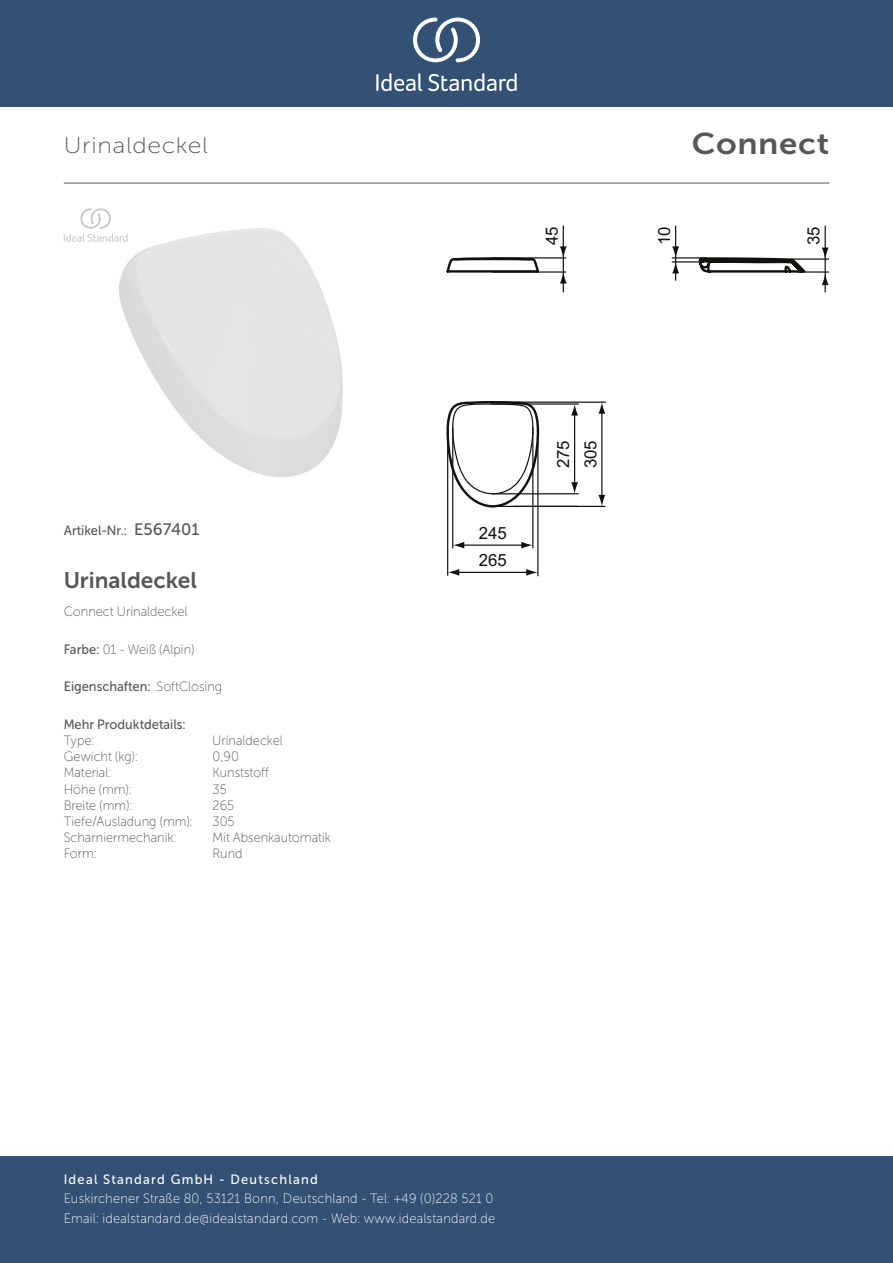
<style>
.page{position:relative;width:893px;height:1263px;background:#fff}
.page>*{position:absolute;margin:0;border:0;box-sizing:border-box;transform-origin:0 0}
._001_Produkttyp{font:30px "Museo Sans 700";letter-spacing:.02em;color:#575756;scale:1.1 1}
.t1{font:22.5px "Museo Sans Cyrl 700";color:#575756}
.t2{font:22.5px "Museo Sans Cyrl 100";letter-spacing:.03em;color:#575756;scale:1.1 1}
.t3{font:16.8px "Arial";color:#12100b}
.t4{font:13.5px/19.5px "Museo Sans Cyrl 100";letter-spacing:.02em;color:#fff;scale:.95 1}
.Features{font:13.5px "Museo Sans Cyrl 500";color:#575756;scale:.95 1}
.Hinge_Mechanism{font:13.5px "Museo Sans Cyrl 100";color:#575756;scale:.95 1}
.t5{font:13.5px "Museo Sans Cyrl 500";letter-spacing:.1em;color:#fff;scale:.95 1}
.Depth__mm{font:13.5px "Museo Sans Cyrl 100";color:#575756;scale:.95 1}
.Colour{font:13.5px "Museo Sans Cyrl 100";color:#575756;scale:.95 1}
.sku{font:13.5px "Museo Sans Cyrl 500";color:#575756;scale:.95 1}
.Marketing_Descriptio{font:13.5px "Museo Sans Cyrl 100";color:#575756;scale:.95 1}
.Material{font:13.5px "Museo Sans Cyrl 100";color:#575756;scale:.95 1}
.Type{font:13.5px "Museo Sans Cyrl 100";color:#575756;scale:.95 1}
.Net_Weight__kg{font:13.5px "Museo Sans Cyrl 100";color:#575756;scale:.95 1}
.Width__mm{font:13.5px "Museo Sans Cyrl 100";color:#575756;scale:.95 1}
.Height__mm{font:13.5px "Museo Sans Cyrl 100";color:#575756;scale:.95 1}
.Shape{font:13.5px "Museo Sans Cyrl 100";color:#575756;scale:.95 1}
.s1{font-size:16.5px}
.s2{font-family:"Museo Sans Cyrl 500"}
.s3{font-family:"Museo Sans Cyrl 100"}
</style>
<div class="page">
<div style="left:0;top:1157px;width:893px;height:106px;background:#335075"></div>
<div style="left:0;top:0;width:893px;height:107px;background:#335075"></div>
<svg style="left:428px;top:73px;width:89px;height:18px"></svg>
<svg style="left:376px;top:73px;width:46px;height:18px"></svg>
<svg style="left:413px;top:18px;width:67px;height:44px"></svg>
<hr style="left:64px;top:183px;width:765px;height:1px;background:#575756">
<svg style="left:446px;top:257px;width:93px;height:16px"></svg>
<svg style="left:698px;top:257px;width:108px;height:16px"></svg>
<svg style="left:446px;top:401px;width:94px;height:108px"></svg>
<hr style="left:675px;top:226px;width:1px;height:54px;background:#12100b">
<hr style="left:825px;top:226px;width:1px;height:66px;background:#12100b">
<svg style="left:822px;top:248px;width:7px;height:10px"></svg>
<svg style="left:822px;top:274px;width:7px;height:11px"></svg>
<hr style="left:797px;top:271px;width:32px;height:2px;background:#12100b">
<hr style="left:563px;top:226px;width:1px;height:66px;background:#12100b">
<svg style="left:560px;top:246px;width:7px;height:12px"></svg>
<svg style="left:560px;top:272px;width:7px;height:12px"></svg>
<svg style="left:672px;top:246px;width:7px;height:27px"></svg>
<hr style="left:672px;top:257px;width:34px;height:2px;background:#12100b">
<hr style="left:493px;top:257px;width:73px;height:2px;background:#12100b">
<hr style="left:493px;top:271px;width:73px;height:2px;background:#12100b">
<hr style="left:672px;top:261px;width:31px;height:2px;background:#12100b">
<hr style="left:792px;top:258px;width:37px;height:2px;background:#12100b">
<hr style="left:456px;top:572px;width:72px;height:1px;background:#12100b">
<hr style="left:537px;top:430px;width:1px;height:146px;background:#12100b">
<hr style="left:447px;top:430px;width:1px;height:145px;background:#12100b">
<hr style="left:452px;top:427px;width:1px;height:121px;background:#12100b">
<hr style="left:532px;top:427px;width:1px;height:121px;background:#12100b">
<svg style="left:526px;top:569px;width:12px;height:7px"></svg>
<svg style="left:448px;top:569px;width:11px;height:7px"></svg>
<hr style="left:574px;top:411px;width:1px;height:75px;background:#12100b">
<hr style="left:491px;top:403px;width:87px;height:2px;background:#12100b">
<hr style="left:493px;top:506px;width:85px;height:1px;background:#12100b">
<svg style="left:571px;top:404px;width:7px;height:11px"></svg>
<svg style="left:571px;top:482px;width:7px;height:11px"></svg>
<hr style="left:460px;top:544px;width:65px;height:2px;background:#12100b">
<svg style="left:521px;top:542px;width:12px;height:6px"></svg>
<svg style="left:453px;top:542px;width:11px;height:6px"></svg>
<hr style="left:601px;top:409px;width:1px;height:90px;background:#12100b">
<hr style="left:493px;top:402px;width:112px;height:1px;background:#12100b">
<hr style="left:513px;top:506px;width:92px;height:1px;background:#12100b">
<hr style="left:492px;top:493px;width:86px;height:1px;background:#12100b">
<svg style="left:598px;top:402px;width:7px;height:12px"></svg>
<svg style="left:598px;top:495px;width:7px;height:11px"></svg>
<img style="left:119px;top:228px;width:224px;height:249px">
<svg style="left:64px;top:208px;width:64px;height:34px"></svg>
<p class="t2" style="left:64px;top:134px;width:132px">Urinaldeckel</p>
<p class="sku" style="left:64px;top:523px;width:144px">Artikel-Nr.: <span class="s1">E567401</span></p>
<p class="t1" style="left:64px;top:567px;width:135px">Urinaldeckel</p>
<p class="Marketing_Descriptio" style="left:64px;top:605px;width:132px">Connect Urinaldeckel</p>
<p class="Colour" style="left:64px;top:642px;width:139px"><span class="s2">Farbe:</span> 01 - Weiß (Alpin)</p>
<p class="Features" style="left:64px;top:679px;width:168px">Eigenschaften: <span class="s3">.SoftClosing</span></p>
<p class="Features" style="left:64px;top:717px;width:130px">Mehr Produktdetails:</p>
<p class="Type" style="left:64px;top:733px;width:34px">Type:</p>
<p class="Type" style="left:212px;top:733px;width:76px">Urinaldeckel</p>
<p class="Net_Weight__kg" style="left:64px;top:749px;width:79px">Gewicht (kg):</p>
<p class="Net_Weight__kg" style="left:213px;top:749px;width:29px">0,90</p>
<p class="Material" style="left:64px;top:766px;width:51px">Material:</p>
<p class="Material" style="left:213px;top:766px;width:61px">Kunststoff</p>
<p class="Height__mm" style="left:64px;top:782px;width:73px">Höhe (mm):</p>
<p class="Height__mm" style="left:213px;top:782px;width:16px">35</p>
<p class="Width__mm" style="left:64px;top:798px;width:74px">Breite (mm):</p>
<p class="Width__mm" style="left:213px;top:798px;width:24px">265</p>
<p class="Depth__mm" style="left:64px;top:814px;width:137px">Tiefe/Ausladung (mm):</p>
<p class="Depth__mm" style="left:213px;top:814px;width:25px">305</p>
<p class="Hinge_Mechanism" style="left:64px;top:830px;width:120px">Scharniermechanik:</p>
<p class="Hinge_Mechanism" style="left:213px;top:830px;width:126px">Mit Absenkautomatik</p>
<p class="Shape" style="left:64px;top:847px;width:36px">Form:</p>
<p class="Shape" style="left:213px;top:847px;width:33px">Rund</p>
<p class="_001_Produkttyp" style="left:692px;top:127px;width:126px">Connect</p>
<p class="t3" style="left:541px;top:245px;width:20px;rotate:-90deg">45</p>
<p class="t3" style="left:653px;top:245px;width:20px;rotate:-90deg">10</p>
<p class="t3" style="left:802px;top:245px;width:20px;rotate:-90deg">35</p>
<p class="t3" style="left:479px;top:522px;width:30px">245</p>
<p class="t3" style="left:479px;top:550px;width:30px">265</p>
<p class="t3" style="left:552px;top:468px;width:30px;rotate:-90deg">275</p>
<p class="t3" style="left:579px;top:468px;width:30px;rotate:-90deg">305</p>
<p class="t5" style="left:64px;top:1172px;width:269px">Ideal Standard GmbH - Deutschland</p>
<p class="t4" style="left:64px;top:1189px;width:456px">Euskirchener Straße 80, 53121 Bonn, Deutschland - Tel: +49 (0)228 521 0<br>Email: idealstandard.de@idealstandard.com - Web: www.idealstandard.de</p>
</div>
